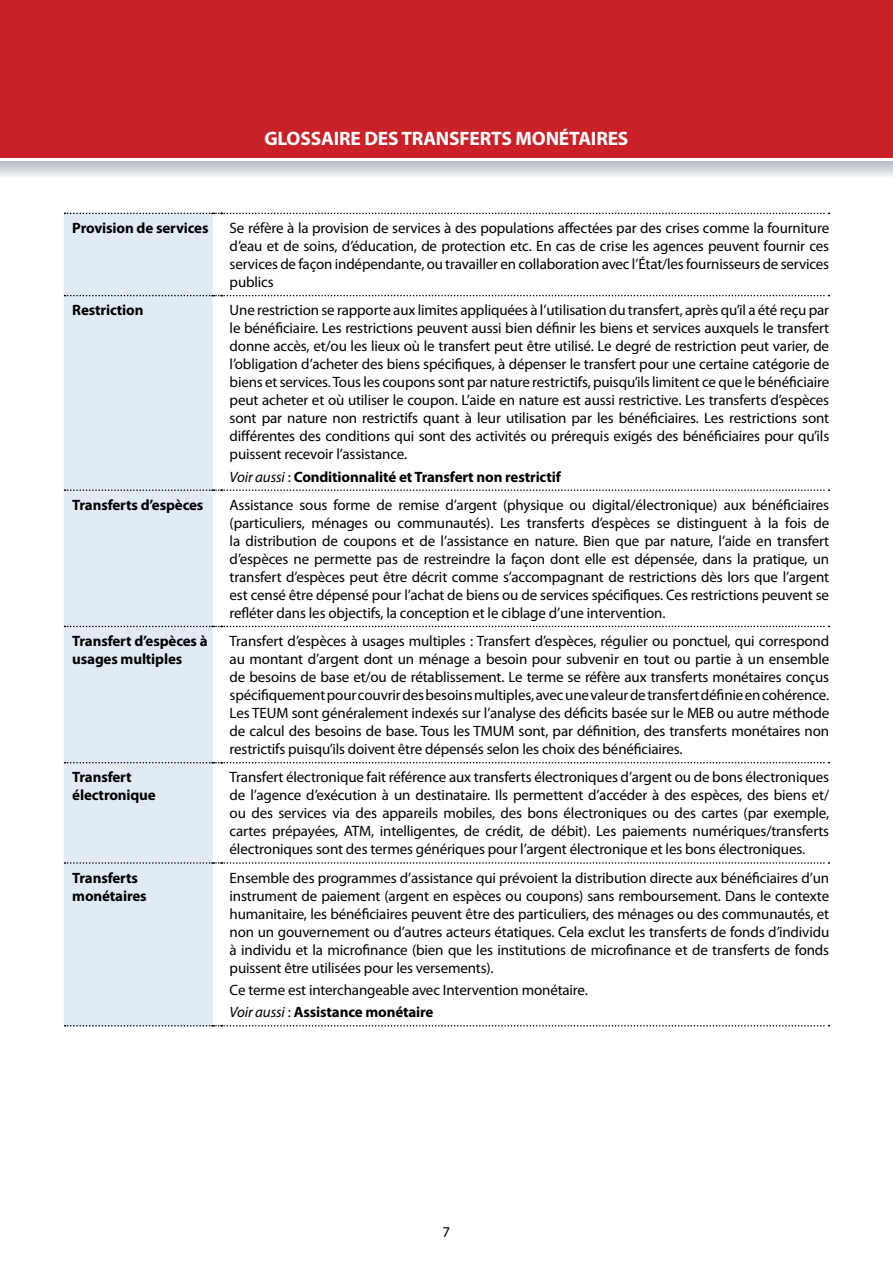
<style>
.page{position:relative;width:893px;height:1263px;background:#fff}
.page>*{position:absolute;margin:0;border:0;box-sizing:border-box;transform-origin:0 0}
.t1{font:700 19.5px "Myriad Pro";letter-spacing:-.01em;color:#fff}
.t2{font:15px/18px "Myriad Pro";letter-spacing:-.01em;color:#000;text-align:justify}
.t3{font:700 15px/18px "Myriad Pro";letter-spacing:-.01em;color:#000}
.s1{font-weight:400;font-style:italic}
.s2{font-weight:400}
.s3{font-style:italic}
.s4{font-weight:700}
</style>
<div class="page">
<div style="left:0;top:0;width:893px;height:157px;background:#ca2128"></div>
<div style="left:64px;top:213px;width:149px;height:813px;background:#e1ebf5"></div>
<svg style="left:65px;top:213px;width:764px;height:1px"></svg>
<svg style="left:65px;top:295px;width:764px;height:1px"></svg>
<svg style="left:65px;top:489px;width:764px;height:2px"></svg>
<svg style="left:65px;top:626px;width:764px;height:1px"></svg>
<svg style="left:65px;top:762px;width:764px;height:1px"></svg>
<svg style="left:65px;top:862px;width:764px;height:2px"></svg>
<svg style="left:65px;top:1025px;width:764px;height:1px"></svg>
<svg style="left:0;top:162px;width:893px;height:14px;background:#d2d8dd"></svg>
<h1 class="t1" style="left:265px;top:126px;width:365px">GLOSSAIRE DES TRANSFERTS MONÉTAIRES</h1>
<p class="t3" style="left:72px;top:219px;width:138px">Provision de services</p>
<p class="t2" style="left:230px;top:219px;width:601px">Se réfère à la provision de services à des populations affectées par des crises comme la fourniture d’eau et de soins, d’éducation, de protection etc. En cas de crise les agences peuvent fournir ces services de façon indépendante, ou travailler en collaboration avec l’État/les fournisseurs de services publics</p>
<p class="t3" style="left:72px;top:301px;width:73px">Restriction</p>
<p class="t2" style="left:230px;top:301px;width:601px">Une restriction se rapporte aux limites appliquées à l’utilisation du transfert, après qu’il a été reçu par le bénéficiaire. Les restrictions peuvent aussi bien définir les biens et services auxquels le transfert donne accès, et/ou les lieux où le transfert peut être utilisé. Le degré de restriction peut varier, de l’obligation d’acheter des biens spécifiques, à dépenser le transfert pour une certaine catégorie de biens et services. Tous les coupons sont par nature restrictifs, puisqu’ils limitent ce que le bénéficiaire peut acheter et où utiliser le coupon. L’aide en nature est aussi restrictive. Les transferts d’espèces sont par nature non restrictifs quant à leur utilisation par les bénéficiaires. Les restrictions sont différentes des conditions qui sont des activités ou prérequis exigés des bénéficiaires pour qu’ils puissent recevoir l’assistance.</p>
<p class="t3" style="left:230px;top:467px;width:333px"><span class="s1">Voir aussi</span> <span class="s2">:</span> Conditionnalité et Transfert non restrictif</p>
<p class="t3" style="left:72px;top:495px;width:133px">Transferts d’espèces</p>
<p class="t2" style="left:230px;top:496px;width:601px">Assistance sous forme de remise d’argent (physique ou digital/électronique) aux bénéficiaires (particuliers, ménages ou communautés). Les transferts d’espèces se distinguent à la fois de la distribution de coupons et de l’assistance en nature. Bien que par nature, l’aide en transfert d’espèces ne permette pas de restreindre la façon dont elle est dépensée, dans la pratique, un transfert d’espèces peut être décrit comme s’accompagnant de restrictions dès lors que l’argent est censé être dépensé pour l’achat de biens ou de services spécifiques. Ces restrictions peuvent se refléter dans les objectifs, la conception et le ciblage d’une intervention.</p>
<p class="t3" style="left:72px;top:632px;width:137px">Transfert d’espèces à usages multiples</p>
<p class="t2" style="left:230px;top:632px;width:601px">Transfert d’espèces à usages multiples : Transfert d’espèces, régulier ou ponctuel, qui correspond au montant d’argent dont un ménage a besoin pour subvenir en tout ou partie à un ensemble de besoins de base et/ou de rétablissement. Le terme se réfère aux transferts monétaires conçus spécifiquement pour couvrir des besoins multiples, avec une valeur de transfert définie en cohérence.<br>Les TEUM sont généralement indexés sur l’analyse des déficits basée sur le MEB ou autre méthode de calcul des besoins de base. Tous les TMUM sont, par définition, des transferts monétaires non restrictifs puisqu’ils doivent être dépensés selon les choix des bénéficiaires.</p>
<p class="t3" style="left:72px;top:768px;width:85px">Transfert électronique</p>
<p class="t2" style="left:230px;top:768px;width:601px">Transfert électronique fait référence aux transferts électroniques d’argent ou de bons électroniques de l’agence d’exécution à un destinataire. Ils permettent d’accéder à des espèces, des biens et/ ou des services via des appareils mobiles, des bons électroniques ou des cartes (par exemple, cartes prépayées, ATM, intelligentes, de crédit, de débit). Les paiements numériques/transferts électroniques sont des termes génériques pour l’argent électronique et les bons électroniques.</p>
<p class="t3" style="left:72px;top:868px;width:76px">Transferts monétaires</p>
<p class="t2" style="left:230px;top:868px;width:601px">Ensemble des programmes d’assistance qui prévoient la distribution directe aux bénéficiaires d’un instrument de paiement (argent en espèces ou coupons) sans remboursement. Dans le contexte humanitaire, les bénéficiaires peuvent être des particuliers, des ménages ou des communautés, et non un gouvernement ou d’autres acteurs étatiques. Cela exclut les transferts de fonds d’individu à individu et la microfinance (bien que les institutions de microfinance et de transferts de fonds puissent être utilisées pour les versements).</p>
<p class="t2" style="left:230px;top:979px;width:360px;line-height:22.2px">Ce terme est interchangeable avec Intervention monétaire.<br><span class="s3">Voir aussi</span> : <span class="s4">Assistance monétaire</span></p>
<p class="t2" style="left:443px;top:1222px;width:9px">7</p>
</div>
